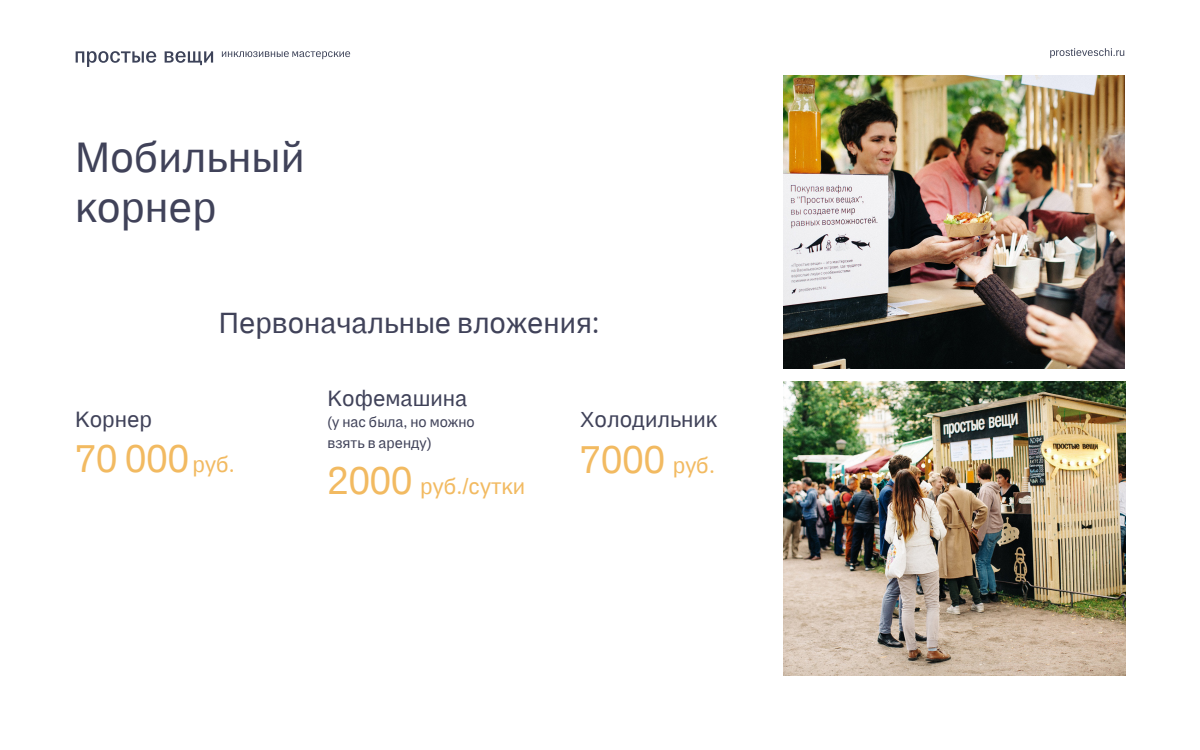
<style>
.page{position:relative;width:1200px;height:750px;background:#fff}
.page>*{position:absolute;margin:0;border:0;box-sizing:border-box;transform-origin:0 0}
.t1{font:41.88px/50.2px "PV Grotesk";color:#404259}
.t2{font:38.12px "PV Grotesk";color:#f2ba61}
.t3{font:28.75px "PV Grotesk";color:#404259}
.t4{font:21.88px "PV Grotesk";color:#404259}
.t5{font:21.88px "PV Grotesk";color:#f2ba61}
.t6{font:14.38px/21.2px "PV Grotesk";color:#404259}
.s1{font-size:21.88px}
.s2{font-size:38.12px}
</style>
<div class="page">
<svg style="left:1050px;top:48px;width:74px;height:10px"></svg>
<svg style="left:222px;top:51px;width:128px;height:8px"></svg>
<svg style="left:76px;top:51px;width:137px;height:16px"></svg>
<img style="left:783px;top:382px;width:342px;height:293px">
<img style="left:783px;top:75px;width:342px;height:294px">
<h1 class="t1" style="left:75px;top:133px;width:231px">Mобильный корнер</h1>
<h3 class="t3" style="left:219px;top:308px;width:383px">Первоначальные вложения:</h3>
<h3 class="t4" style="left:75px;top:407px;width:79px">Корнер</h3>
<h2 class="t2" style="left:75px;top:439px;width:161px">70 000 <span class="s1">руб.</span></h2>
<h3 class="t4" style="left:328px;top:386px;width:141px">Кофемашина</h3>
<p class="t6" style="left:328px;top:412px;width:149px">(у нас была, но можно взять в аренду)</p>
<h3 class="t5" style="left:328px;top:475px;width:199px"><span class="s2">2000</span> руб./сутки</h3>
<h3 class="t4" style="left:580px;top:407px;width:139px">Холодильник</h3>
<h2 class="t2" style="left:580px;top:439px;width:137px">7000 <span class="s1">руб.</span></h2>
</div>
